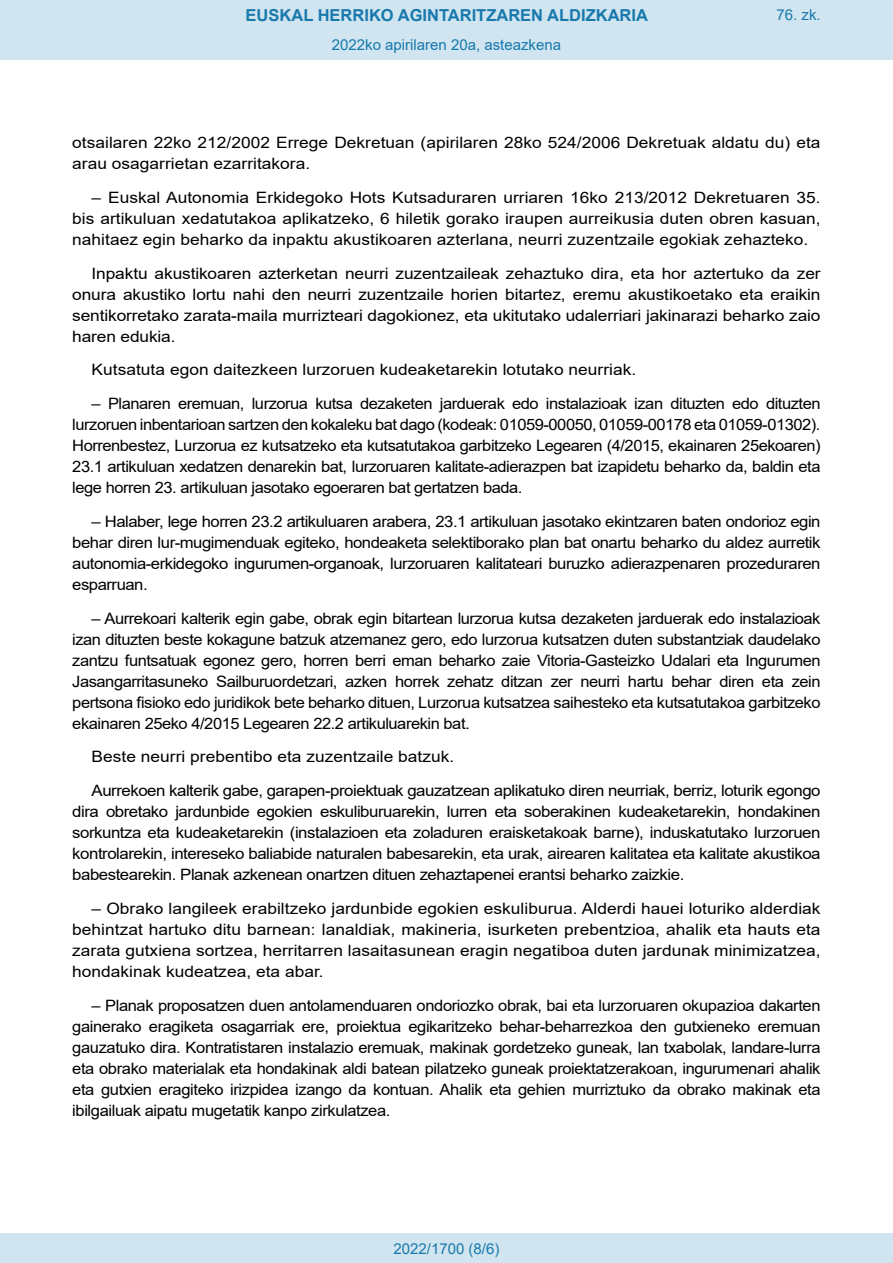
<style>
.page{position:relative;width:893px;height:1263px;background:#fff}
.page>*{position:absolute;margin:0;border:0;box-sizing:border-box;transform-origin:0 0}
.t1{font:700 16.5px "Arial";color:#1879ad}
.BOPVDetalle{font:15.6px/21px "Arial";color:#000;text-align:justify;scale:1.05 1}
.BOPVDetalle-2{font:15.6px/21px "Arial";color:#000;text-align:justify;scale:1.11 1}
.BOPVDetalle-3{font:15.6px/21px "Arial";color:#000;text-align:justify;scale:1.07 1}
.BOPVDetalle-4{font:15.6px/21px "Arial";color:#000;text-align:justify;scale:1.06 1}
.Paginacion_Centro{font:15px "Arial";color:#1879ad}
</style>
<div class="page">
<div style="left:0;top:0;width:893px;height:60px;background:#d0e5f0"></div>
<div style="left:0;top:1233px;width:893px;height:30px;background:#d0e5f0"></div>
<p class="t1" style="left:246px;top:3px;width:404px">EUSKAL HERRIKO AGINTARITZAREN ALDIZKARIA</p>
<p class="Paginacion_Centro" style="left:332px;top:35px;width:231px">2022ko apirilaren 20a, asteazkena</p>
<p class="Paginacion_Centro" style="left:776px;top:5px;width:46px">76. zk.</p>
<p class="BOPVDetalle-2" style="left:72px;top:132px;width:676px">otsailaren 22ko 212/2002 Errege Dekretuan (apirilaren 28ko 524/2006 Dekretuak aldatu du) eta arau osagarrietan ezarritakora.</p>
<p class="BOPVDetalle-2" style="left:72px;top:187px;width:676px;text-indent:19px">– Euskal Autonomia Erkidegoko Hots Kutsaduraren urriaren 16ko 213/2012 Dekretuaren 35. bis artikuluan xedatutakoa aplikatzeko, 6 hiletik gorako iraupen aurreikusia duten obren kasuan, nahitaez egin beharko da inpaktu akustikoaren azterlana, neurri zuzentzaile egokiak zehazteko.</p>
<p class="BOPVDetalle-2" style="left:72px;top:263px;width:676px;text-indent:19px">Inpaktu akustikoaren azterketan neurri zuzentzaileak zehaztuko dira, eta hor aztertuko da zer onura akustiko lortu nahi den neurri zuzentzaile horien bitartez, eremu akustikoetako eta eraikin sentikorretako zarata-maila murrizteari dagokionez, eta ukitutako udalerriari jakinarazi beharko zaio haren edukia.</p>
<p class="BOPVDetalle-2" style="left:92px;top:359px;width:492px">Kutsatuta egon daitezkeen lurzoruen kudeaketarekin lotutako neurriak.</p>
<p class="BOPVDetalle" style="left:72px;top:393px;width:714px;text-indent:19px">– Planaren eremuan, lurzorua kutsa dezaketen jarduerak edo instalazioak izan dituzten edo dituzten lurzoruen inbentarioan sartzen den kokaleku bat dago (kodeak: 01059-00050, 01059-00178 eta 01059-01302).<br>Horrenbestez, Lurzorua ez kutsatzeko eta kutsatutakoa garbitzeko Legearen (4/2015, ekainaren 25ekoaren)<br>23.1 artikuluan xedatzen denarekin bat, lurzoruaren kalitate-adierazpen bat izapidetu beharko da, baldin eta lege horren 23. artikuluan jasotako egoeraren bat gertatzen bada.</p>
<p class="BOPVDetalle-4" style="left:72px;top:511px;width:707px;text-indent:19px">– Halaber, lege horren 23.2 artikuluaren arabera, 23.1 artikuluan jasotako ekintzaren baten ondorioz egin behar diren lur-mugimenduak egiteko, hondeaketa selektiborako plan bat onartu beharko du aldez aurretik autonomia-erkidegoko ingurumen-organoak, lurzoruaren kalitateari buruzko adierazpenaren prozeduraren esparruan.</p>
<p class="BOPVDetalle" style="left:72px;top:608px;width:714px;text-indent:19px">– Aurrekoari kalterik egin gabe, obrak egin bitartean lurzorua kutsa dezaketen jarduerak edo instalazioak izan dituzten beste kokagune batzuk atzemanez gero, edo lurzorua kutsatzen duten substantziak daudelako zantzu funtsatuak egonez gero, horren berri eman beharko zaie Vitoria-Gasteizko Udalari eta Ingurumen Jasangarritasuneko Sailburuordetzari, azken horrek zehatz ditzan zer neurri hartu behar diren eta zein pertsona fisioko edo juridikok bete beharko dituen, Lurzorua kutsatzea saihesteko eta kutsatutakoa garbitzeko ekainaren 25eko 4/2015 Legearen 22.2 artikuluarekin bat.</p>
<p class="BOPVDetalle-2" style="left:92px;top:746px;width:328px">Beste neurri prebentibo eta zuzentzaile batzuk.</p>
<p class="BOPVDetalle-3" style="left:72px;top:780px;width:701px;text-indent:19px">Aurrekoen kalterik gabe, garapen-proiektuak gauzatzean aplikatuko diren neurriak, berriz, loturik egongo dira obretako jardunbide egokien eskuliburuarekin, lurren eta soberakinen kudeaketarekin, hondakinen sorkuntza eta kudeaketarekin (instalazioen eta zoladuren eraisketakoak barne), induskatutako lurzoruen kontrolarekin, intereseko baliabide naturalen babesarekin, eta urak, airearen kalitatea eta kalitate akustikoa babestearekin. Planak azkenean onartzen dituen zehaztapenei erantsi beharko zaizkie.</p>
<p class="BOPVDetalle-2" style="left:72px;top:898px;width:676px;text-indent:19px">– Obrako langileek erabiltzeko jardunbide egokien eskuliburua. Alderdi hauei loturiko alderdiak behintzat hartuko ditu barnean: lanaldiak, makineria, isurketen prebentzioa, ahalik eta hauts eta zarata gutxiena sortzea, herritarren lasaitasunean eragin negatiboa duten jardunak minimizatzea, hondakinak kudeatzea, eta abar.</p>
<p class="BOPVDetalle" style="left:72px;top:995px;width:714px;text-indent:19px">– Planak proposatzen duen antolamenduaren ondoriozko obrak, bai eta lurzoruaren okupazioa dakarten gainerako eragiketa osagarriak ere, proiektua egikaritzeko behar-beharrezkoa den gutxieneko eremuan gauzatuko dira. Kontratistaren instalazio eremuak, makinak gordetzeko guneak, lan txabolak, landare-lurra eta obrako materialak eta hondakinak aldi batean pilatzeko guneak proiektatzerakoan, ingurumenari ahalik eta gutxien eragiteko irizpidea izango da kontuan. Ahalik eta gehien murriztuko da obrako makinak eta ibilgailuak aipatu mugetatik kanpo zirkulatzea.</p>
<p class="Paginacion_Centro" style="left:393px;top:1238px;width:107px">2022/1700 (8/6)</p>
</div>
